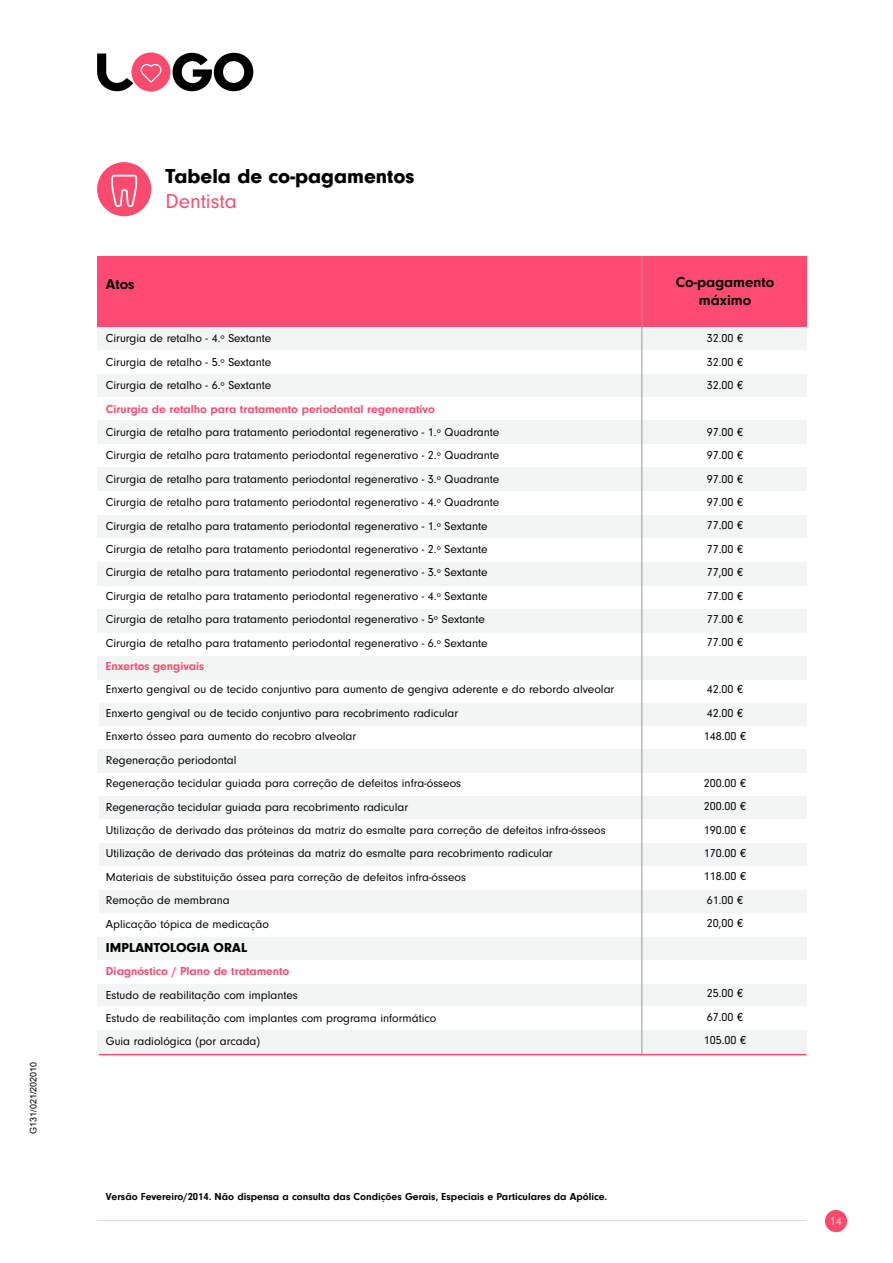
<style>
.page{position:relative;width:893px;height:1263px;background:#fff}
.page>*{position:absolute;margin:0;border:0;box-sizing:border-box;transform-origin:0 0}
.t1{font:900 21px "Neuzeit Gro";color:#000}
.t2{font:21px "Neuzeit Gro";color:#fa4b6e}
.t3{font:700 15px/18px "Neuzeit Gro";color:#000;text-align:center}
.t4{font:900 13.5px "Neuzeit Gro";color:#000}
.t5{font:12px/23.4px "Neuzeit Gro";color:#000}
.t6{font:700 12px "Neuzeit Gro";color:#fa4b6e}
.t7{font:300 12px "Neuzeit Gro";color:#fff}
.t8{font:700 10.5px "Neuzeit Gro";color:#000}
.t9{font:9px "Arial";color:#000}
</style>
<div class="page">
<hr style="left:97px;top:1220px;width:709px;height:1px;background:#dcddde">
<div style="left:825px;top:1210px;width:22px;height:22px;background:#fa4b6e;border-radius:50%"></div>
<svg style="left:173px;top:53px;width:80px;height:38px"></svg>
<svg style="left:97px;top:54px;width:36px;height:37px"></svg>
<div style="left:131px;top:53px;width:39px;height:39px;background:#fa4b6e;border-radius:50%"></div>
<svg style="left:141px;top:64px;width:20px;height:19px"></svg>
<div style="left:97px;top:983px;width:709px;height:24px;background:#f3f4f4"></div>
<div style="left:97px;top:1006px;width:709px;height:24px;background:#fff"></div>
<div style="left:97px;top:936px;width:709px;height:24px;background:#f3f4f4"></div>
<div style="left:97px;top:1030px;width:709px;height:24px;background:#f3f4f4"></div>
<div style="left:97px;top:373px;width:709px;height:24px;background:#f3f4f4"></div>
<div style="left:97px;top:420px;width:709px;height:24px;background:#f3f4f4"></div>
<div style="left:97px;top:515px;width:709px;height:23px;background:#f3f4f4"></div>
<div style="left:99px;top:702px;width:707px;height:24px;background:#f3f4f4"></div>
<div style="left:99px;top:890px;width:707px;height:23px;background:#f3f4f4"></div>
<div style="left:97px;top:327px;width:709px;height:23px;background:#f3f4f4"></div>
<div style="left:99px;top:843px;width:707px;height:23px;background:#f3f4f4"></div>
<div style="left:99px;top:679px;width:707px;height:24px;background:#fff"></div>
<div style="left:99px;top:796px;width:707px;height:23px;background:#f3f4f4"></div>
<div style="left:97px;top:562px;width:709px;height:24px;background:#f3f4f4"></div>
<div style="left:97px;top:609px;width:709px;height:24px;background:#f3f4f4"></div>
<div style="left:97px;top:656px;width:709px;height:23px;background:#f3f4f4"></div>
<div style="left:97px;top:749px;width:709px;height:24px;background:#f3f4f4"></div>
<div style="left:97px;top:468px;width:709px;height:23px;background:#f3f4f4"></div>
<hr style="left:99px;top:1054px;width:707px;height:1px;background:#fa4b6e">
<div style="left:97px;top:256px;width:709px;height:71px;background:#ff4a73"></div>
<div style="left:97px;top:162px;width:54px;height:54px;background:#fa4b6e;border-radius:50%"></div>
<svg style="left:111px;top:175px;width:26px;height:32px"></svg>
<hr style="left:641px;top:256px;width:1px;height:799px;background:#939598">
<p class="t9" style="left:27px;top:1133px;width:74px;rotate:-90deg">G131/021/202010</p>
<h1 class="t1" style="left:165px;top:164px;width:251px">Tabela de co-pagamentos</h1>
<h1 class="t2" style="left:165px;top:190px;width:73px">Dentista</h1>
<p class="t3" style="left:106px;top:275px;width:30px">Atos</p>
<p class="t3" style="left:676px;top:273px;width:100px">Co-pagamento máximo</p>
<p class="t5" style="left:106px;top:327px;width:167px;text-align:justify">Cirurgia de retalho - 4.º Sextante Cirurgia de retalho - 5.º Sextante Cirurgia de retalho - 6.º Sextante</p>
<p class="t6" style="left:106px;top:402px;width:330px">Cirurgia de retalho para tratamento periodontal regenerativo</p>
<p class="t5" style="left:106px;top:420px;width:395px">Cirurgia de retalho para tratamento periodontal regenerativo - 1.º Quadrante Cirurgia de retalho para tratamento periodontal regenerativo - 2.º Quadrante Cirurgia de retalho para tratamento periodontal regenerativo - 3.º Quadrante Cirurgia de retalho para tratamento periodontal regenerativo - 4.º Quadrante Cirurgia de retalho para tratamento periodontal regenerativo - 1.º Sextante Cirurgia de retalho para tratamento periodontal regenerativo - 2.º Sextante Cirurgia de retalho para tratamento periodontal regenerativo - 3.º Sextante Cirurgia de retalho para tratamento periodontal regenerativo - 4.º Sextante Cirurgia de retalho para tratamento periodontal regenerativo - 5º Sextante Cirurgia de retalho para tratamento periodontal regenerativo - 6.º Sextante</p>
<p class="t6" style="left:106px;top:659px;width:100px">Enxertos gengivais</p>
<p class="t5" style="left:106px;top:678px;width:510px">Enxerto gengival ou de tecido conjuntivo para aumento de gengiva aderente e do rebordo alveolar Enxerto gengival ou de tecido conjuntivo para recobrimento radicular<br>Enxerto ósseo para aumento do recobro alveolar<br>Regeneração periodontal<br>Regeneração tecidular guiada para correção de defeitos infra-ósseos<br>Regeneração tecidular guiada para recobrimento radicular<br>Utilização de derivado das próteinas da matriz do esmalte para correção de defeitos infra-ósseos Utilização de derivado das próteinas da matriz do esmalte para recobrimento radicular<br>Materiais de substituição óssea para correção de defeitos infra-ósseos<br>Remoção de membrana<br>Aplicação tópica de medicação</p>
<p class="t4" style="left:106px;top:939px;width:143px">IMPLANTOLOGIA ORAL</p>
<p class="t6" style="left:106px;top:964px;width:185px">Diagnóstico / Plano de tratamento</p>
<p class="t5" style="left:106px;top:983px;width:332px">Estudo de reabilitação com implantes<br>Estudo de reabilitação com implantes com programa informático<br>Guia radiológica (por arcada)</p>
<p class="t5" style="left:707px;top:327px;width:38px;text-align:justify">32.00 € 32.00 € 32.00 €</p>
<p class="t5" style="left:707px;top:420px;width:38px;text-align:justify">97.00 € 97.00 € 97.00 € 97.00 € 77.00 € 77.00 € 77,00 € 77.00 € 77.00 € 77.00 €</p>
<p class="t5" style="left:704px;top:678px;width:44px">42.00 €<br>42.00 €<br>148.00 €</p>
<p class="t5" style="left:704px;top:771px;width:44px">200.00 €<br>200.00 €<br>190.00 €<br>170.00 €<br>118.00 €<br>61.00 €<br>20,00 €</p>
<p class="t5" style="left:704px;top:982px;width:44px">25.00 €<br>67.00 €<br>105.00 €</p>
<p class="t8" style="left:106px;top:1191px;width:503px">Versão Fevereiro/2014. Não dispensa a consulta das Condições Gerais, Especiais e Particulares da Apólice.</p>
<p class="t7" style="left:830px;top:1215px;width:13px">14</p>
</div>
